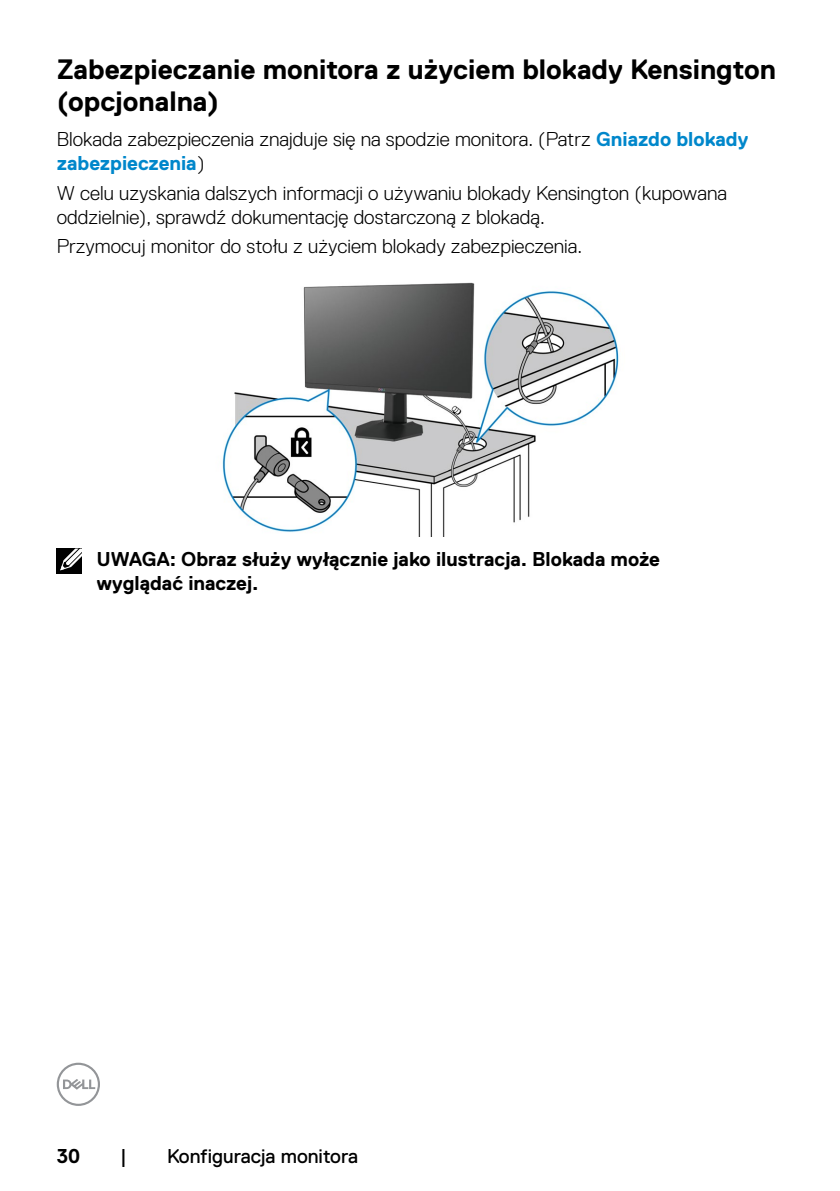
<style>
.page{position:relative;width:840px;height:1191px;background:#fff}
.page>*{position:absolute;margin:0;border:0;box-sizing:border-box;transform-origin:0 0}
.t1{font:700 28px/32px "Dell Replica";color:#000}
.t2{font:300 20px/24px "Dell Replica";color:#000}
.t3{font:700 20px/24px "Dell Replica";color:#000}
.t4{font:20px "Dell Replica";color:#000}
.s1{font-weight:700;color:#0087cb}
</style>
<div class="page">
<svg style="left:57px;top:1062px;width:43px;height:44px"></svg>
<img style="left:222px;top:282px;width:397px;height:254px">
<div style="left:57px;top:548px;width:25px;height:26px;background:#000"></div>
<svg style="left:60px;top:548px;width:22px;height:23px"></svg>
<h1 class="t1" style="left:57px;top:53px;width:720px">Zabezpieczanie monitora z użyciem blokady Kensington (opcjonalna)</h1>
<p class="t2" style="left:57px;top:127px;width:692px">Blokada zabezpieczenia znajduje się na spodzie monitora. (Patrz <span class="s1">Gniazdo blokady zabezpieczenia</span>)</p>
<p class="t2" style="left:57px;top:181px;width:671px">W celu uzyskania dalszych informacji o używaniu blokady Kensington (kupowana oddzielnie), sprawdź dokumentację dostarczoną z blokadą.</p>
<p class="t2" style="left:57px;top:234px;width:526px">Przymocuj monitor do stołu z użyciem blokady zabezpieczenia.</p>
<p class="t3" style="left:96px;top:547px;width:564px">UWAGA: Obraz służy wyłącznie jako ilustracja. Blokada może wyglądać inaczej.</p>
<p class="t3" style="left:57px;top:1143px;width:25px">30</p>
<p class="t4" style="left:120px;top:1144px;width:8px">|</p>
<p class="t4" style="left:167px;top:1144px;width:192px">Konfiguracja monitora</p>
</div>
